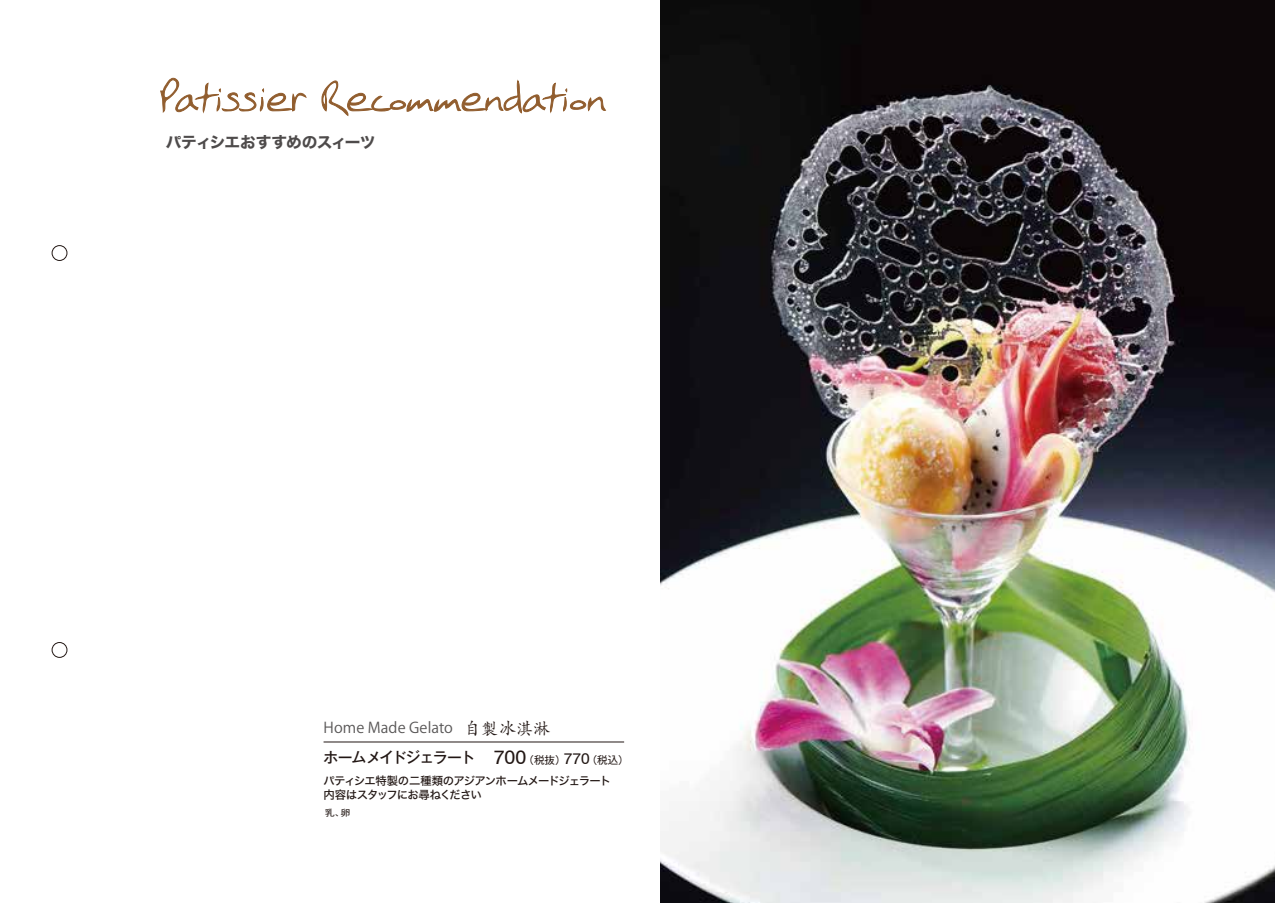
<style>
.page{position:relative;width:1275px;height:903px;background:#fff}
.page>*{position:absolute;margin:0;border:0;box-sizing:border-box;transform-origin:0 0}
.t1{font:17.32px "Adobe Kaiti Std";color:#221714}
.t2{font:15.75px "Hira Kaku Std W7";letter-spacing:-.05em;color:#4e4b4b}
.t3{font:15.75px "Swiss 721 BT";color:#221714}
.t4{font:14.88px "Koz Go Pro";letter-spacing:.01em;color:#595757}
.t5{font:500 14.88px "Gothic MB101 Pro";letter-spacing:-.075em;color:#221714}
.t6{font:11.38px/14px "Hira Kaku Std W5";letter-spacing:-.075em;color:#221714}
.t7{font:10.5px "Gothic MB101 Pro";color:#221714}
.t8{font:8.58px "Gothic MB101 Pro";color:#221714;scale:1.11 1}
.s1{font-family:"Swiss 721 BT";font-size:19.78px}
</style>
<div class="page">
<div style="left:52px;top:245px;width:15px;height:16px;border:1px solid #221714;border-radius:50%"></div>
<div style="left:52px;top:642px;width:15px;height:16px;border:1px solid #221714;border-radius:50%"></div>
<img style="left:660px;top:0;width:615px;height:903px">
<svg style="left:160px;top:78px;width:146px;height:35px"></svg>
<svg style="left:322px;top:80px;width:284px;height:36px"></svg>
<hr style="left:324px;top:742px;width:300px;height:1px;background:#221714">
<h2 class="t2" style="left:166px;top:130px;width:211px">パティシエおすすめのスィーツ</h2>
<h1 class="t1" style="left:464px;top:717px;width:88px">自製冰淇淋</h1>
<h3 class="t4" style="left:324px;top:718px;width:131px">Home Made Gelato</h3>
<h3 class="t5" style="left:324px;top:745px;width:153px">ホームメイドジェラート</h3>
<p class="t6" style="left:323px;top:774px;width:289px">パティシエ特製の二種類のアジアンホームメードジェラート内容はスタッフにお尋ねください</p>
<p class="t7" style="left:494px;top:751px;width:73px"><span class="s1">700</span>（税抜）</p>
<p class="t7" style="left:587px;top:751px;width:43px">（税込）</p>
<h2 class="t3" style="left:564px;top:749px;width:27px">770</h2>
<p class="t8" style="left:325px;top:806px;width:24px">乳、卵</p>
</div>
